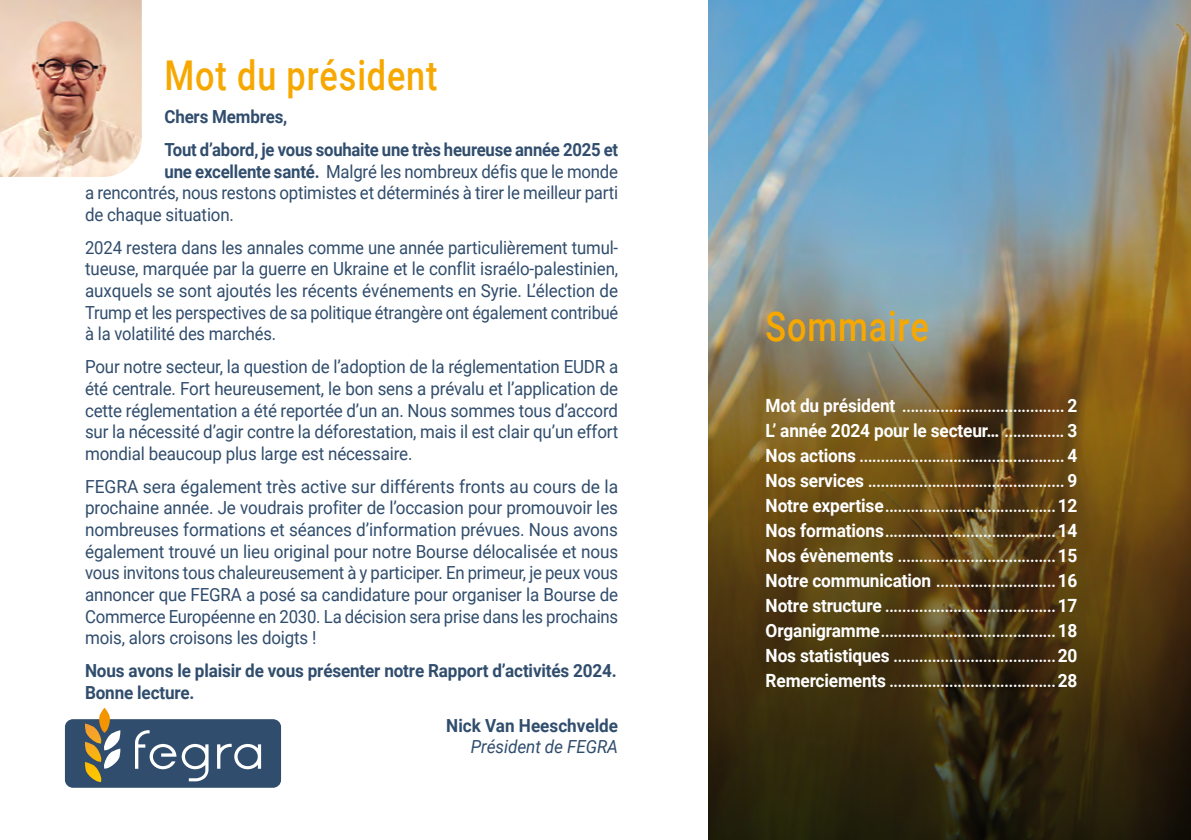
<style>
.page{position:relative;width:1191px;height:840px;background:#fff}
.page>*{position:absolute;margin:0;border:0;box-sizing:border-box;transform-origin:0 0}
.t1{font:500 41px "Roboto";letter-spacing:.025em;color:#f7a800;scale:.83 1}
.t2{font:700 18.2px "Roboto";letter-spacing:-.01em;color:#fff;scale:.95 1}
.t3{font:18px/21.6px "Roboto";letter-spacing:-.01em;color:#304d6d;text-align:justify}
.t4{font:18px/21.6px "Roboto";letter-spacing:-.01em;color:#304d6d;text-align:justify;scale:.93 1}
.t5{font:18px/21.6px "Roboto";letter-spacing:-.01em;color:#304d6d;text-align:justify;scale:.94 1}
.t6{font:700 18px "Roboto";letter-spacing:-.01em;color:#304d6d;scale:.95 1}
.t7{font:700 18px "Roboto";letter-spacing:-.01em;color:#304d6d;scale:.93 1}
.t8{font:italic 18px "Roboto";letter-spacing:-.005em;color:#304d6d;scale:.95 1}
.t9{font:700 18px "Roboto";letter-spacing:-.01em;color:#304d6d;scale:.94 1}
.t10{font:700 16px "Roboto";color:#fff;scale:.95 1}
.s1{font-weight:700}
.s2{font-size:18.2px}
.s3{font-size:16px}
</style>
<div class="page">
<img style="left:709px;top:0;width:482px;height:318px">
<svg style="left:709px;top:318px;width:482px;height:521px;background:#564119"></svg>
<div style="left:65px;top:718px;width:216px;height:69px;background:#304d6d;border-radius:8px"></div>
<svg style="left:182px;top:743px;width:27px;height:37px"></svg>
<svg style="left:135px;top:730px;width:41px;height:38px"></svg>
<svg style="left:217px;top:743px;width:44px;height:25px"></svg>
<svg style="left:84px;top:707px;width:37px;height:75px"></svg>
<img style="left:0;top:0;width:142px;height:177px">
<p class="t1" style="left:164px;top:47px;width:330px">Mot du président</p>
<p class="t9" style="left:164px;top:104px;width:132px">Chers Membres,</p>
<p class="t7" style="left:164px;top:137px;width:489px">Tout d’abord, je vous souhaite une très heureuse année 2025 et</p>
<p class="t4" style="left:164px;top:160px;width:489px"><span class="s1">une excellente santé.</span> Malgré les nombreux défis que le monde</p>
<p class="t4" style="left:85px;top:181px;width:574px">a rencontrés, nous restons optimistes et déterminés à tirer le meilleur parti</p>
<p class="t5" style="left:85px;top:203px;width:160px">de chaque situation.</p>
<p class="t4" style="left:85px;top:236px;width:575px">2024 restera dans les annales comme une année particulièrement tumul&shy;tueuse, marquée par la guerre en Ukraine et le conflit israélo-palestinien, auxquels se sont ajoutés les récents événements en Syrie. L’élection de Trump et les perspectives de sa politique étrangère ont également contribué à la volatilité des marchés.</p>
<p class="t5" style="left:85px;top:355px;width:569px">Pour notre secteur, la question de l’adoption de la réglementation EUDR a été centrale. Fort heureusement, le bon sens a prévalu et l’application de cette réglementation a été reportée d’un an. Nous sommes tous d’accord sur la nécessité d’agir contre la déforestation, mais il est clair qu’un effort mondial beaucoup plus large est nécessaire.</p>
<p class="t3" style="left:85px;top:474px;width:535px">FEGRA sera également très active sur différents fronts au cours de la prochaine année. Je voudrais profiter de l’occasion pour promouvoir les nombreuses formations et séances d’information prévues. Nous avons également trouvé un lieu original pour notre Bourse délocalisée et nous vous invitons tous chaleureusement à y participer. En primeur, je peux vous annoncer que FEGRA a posé sa candidature pour organiser la Bourse de Commerce Européenne en 2030. La décision sera prise dans les prochains mois, alors croisons les doigts !</p>
<p class="t6" style="left:85px;top:657px;width:561px">Nous avons le plaisir de vous présenter notre Rapport d’activités 2024.</p>
<p class="t6" style="left:85px;top:679px;width:117px">Bonne lecture.</p>
<p class="t6" style="left:446px;top:712px;width:182px">Nick Van Heeschvelde</p>
<p class="t8" style="left:470px;top:733px;width:157px">Président de FEGRA</p>
<p class="t1" style="left:765px;top:297px;width:198px">Sommaire</p>
<p class="t10" style="left:765px;top:394px;width:330px"><span class="s2">Mot du président</span> ...................................... <span class="s2">2</span></p>
<p class="t2" style="left:765px;top:417px;width:330px">L’ année 2024 pour le secteur… <span class="s3">..............</span> 3</p>
<p class="t10" style="left:765px;top:444px;width:330px"><span class="s2">Nos actions</span> ................................................ <span class="s2">4</span></p>
<p class="t10" style="left:765px;top:469px;width:330px"><span class="s2">Nos services</span> .............................................. <span class="s2">9</span></p>
<p class="t10" style="left:765px;top:494px;width:330px"><span class="s2">Notre expertise</span>........................................<span class="s2">12</span></p>
<p class="t10" style="left:765px;top:519px;width:330px"><span class="s2">Nos formations</span>........................................<span class="s2">14</span></p>
<p class="t10" style="left:765px;top:544px;width:330px"><span class="s2">Nos évènements</span> .....................................<span class="s2">15</span></p>
<p class="t10" style="left:765px;top:569px;width:330px"><span class="s2">Notre communication</span> ............................<span class="s2">16</span></p>
<p class="t10" style="left:765px;top:594px;width:330px"><span class="s2">Notre structure</span> ........................................<span class="s2">17</span></p>
<p class="t10" style="left:765px;top:619px;width:330px"><span class="s2">Organigramme</span>.........................................<span class="s2">18</span></p>
<p class="t10" style="left:765px;top:644px;width:330px"><span class="s2">Nos statistiques</span> ......................................<span class="s2">20</span></p>
<p class="t10" style="left:765px;top:669px;width:330px"><span class="s2">Remerciements</span> .......................................<span class="s2">28</span></p>
</div>
